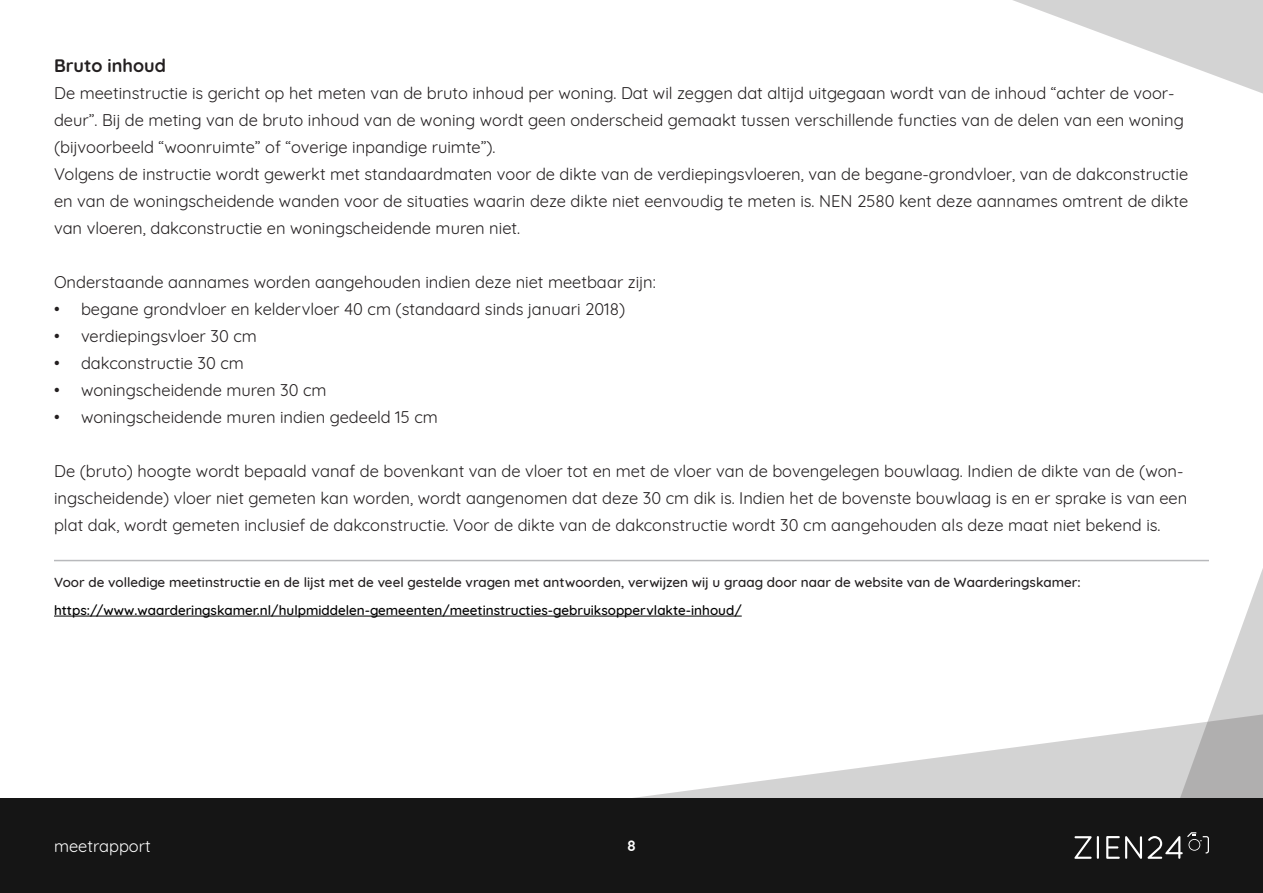
<style>
.page{position:relative;width:1263px;height:893px;background:#fff}
.page>*{position:absolute;margin:0;border:0;box-sizing:border-box;transform-origin:0 0}
.Tussenkop{font:700 18px "Quicksand";color:#231f20}
.t1{font:16.5px/27px "Quicksand";color:#231f20}
.t2{font:16.5px "Quicksand";color:#fff}
.t3{font:700 15px "Quicksand";color:#fff}
.t4{font:500 13.5px/28.5px "Quicksand";color:#231f20}
.s1{color:#000}
</style>
<div class="page">
<div style="left:0;top:798px;width:1263px;height:95px;background:#151515"></div>
<svg style="left:1074px;top:836px;width:18px;height:23px"></svg>
<hr style="left:1097px;top:836px;width:2px;height:23px;background:#fff">
<svg style="left:1106px;top:832px;width:103px;height:27px"></svg>
<hr style="left:54px;top:616px;width:688px;height:1px;background:#000">
<svg style="left:634px;top:725px;width:546px;height:73px"></svg>
<svg style="left:1180px;top:568px;width:83px;height:230px"></svg>
<svg style="left:1013px;top:0;width:250px;height:94px"></svg>
<hr style="left:54px;top:560px;width:1155px;height:1px;background:#b8b9bc">
<p class="Tussenkop" style="left:54px;top:51px;width:113px">Bruto inhoud</p>
<p class="t1" style="left:54px;top:78px;width:1131px">De meetinstructie is gericht op het meten van de bruto inhoud per woning. Dat wil zeggen dat altijd uitgegaan wordt van de inhoud “achter de voor&shy;deur”. Bij de meting van de bruto inhoud van de woning wordt geen onderscheid gemaakt tussen verschillende functies van de delen van een woning (bijvoorbeeld “woonruimte” of “overige inpandige ruimte”).</p>
<p class="t1" style="left:54px;top:159px;width:1136px;text-align:justify">Volgens de instructie wordt gewerkt met standaardmaten voor de dikte van de verdiepingsvloeren, van de begane-grondvloer, van de dakconstructie en van de woningscheidende wanden voor de situaties waarin deze dikte niet eenvoudig te meten is. NEN 2580 kent deze aannames omtrent de dikte van vloeren, dakconstructie en woningscheidende muren niet.</p>
<p class="t1" style="left:54px;top:267px;width:603px">Onderstaande aannames worden aangehouden indien deze niet meetbaar zijn:</p>
<p class="t1" style="left:54px;top:294px;width:573px">• begane grondvloer en keldervloer 40 cm (standaard sinds januari 2018)</p>
<p class="t1" style="left:54px;top:321px;width:204px">• verdiepingsvloer 30 cm</p>
<p class="t1" style="left:54px;top:348px;width:191px">• dakconstructie 30 cm</p>
<p class="t1" style="left:54px;top:375px;width:274px">• woningscheidende muren 30 cm</p>
<p class="t1" style="left:54px;top:402px;width:385px">• woningscheidende muren indien gedeeld 15 cm</p>
<p class="t1" style="left:54px;top:456px;width:1135px">De (bruto) hoogte wordt bepaald vanaf de bovenkant van de vloer tot en met de vloer van de bovengelegen bouwlaag. Indien de dikte van de (won&shy;ingscheidende) vloer niet gemeten kan worden, wordt aangenomen dat deze 30 cm dik is. Indien het de bovenste bouwlaag is en er sprake is van een plat dak, wordt gemeten inclusief de dakconstructie. Voor de dikte van de dakconstructie wordt 30 cm aangehouden als deze maat niet bekend is.</p>
<p class="t4" style="left:54px;top:566px;width:1028px">Voor de volledige meetinstructie en de lijst met de veel gestelde vragen met antwoorden, verwijzen wij u graag door naar de website van de Waarderingskamer: <span class="s1">https://www.waarderingskamer.nl/hulpmiddelen-gemeenten/meetinstructies-gebruiksoppervlakte-inhoud/</span></p>
<p class="t2" style="left:54px;top:833px;width:98px">meetrapport</p>
<p class="t3" style="left:627px;top:833px;width:10px">8</p>
</div>
